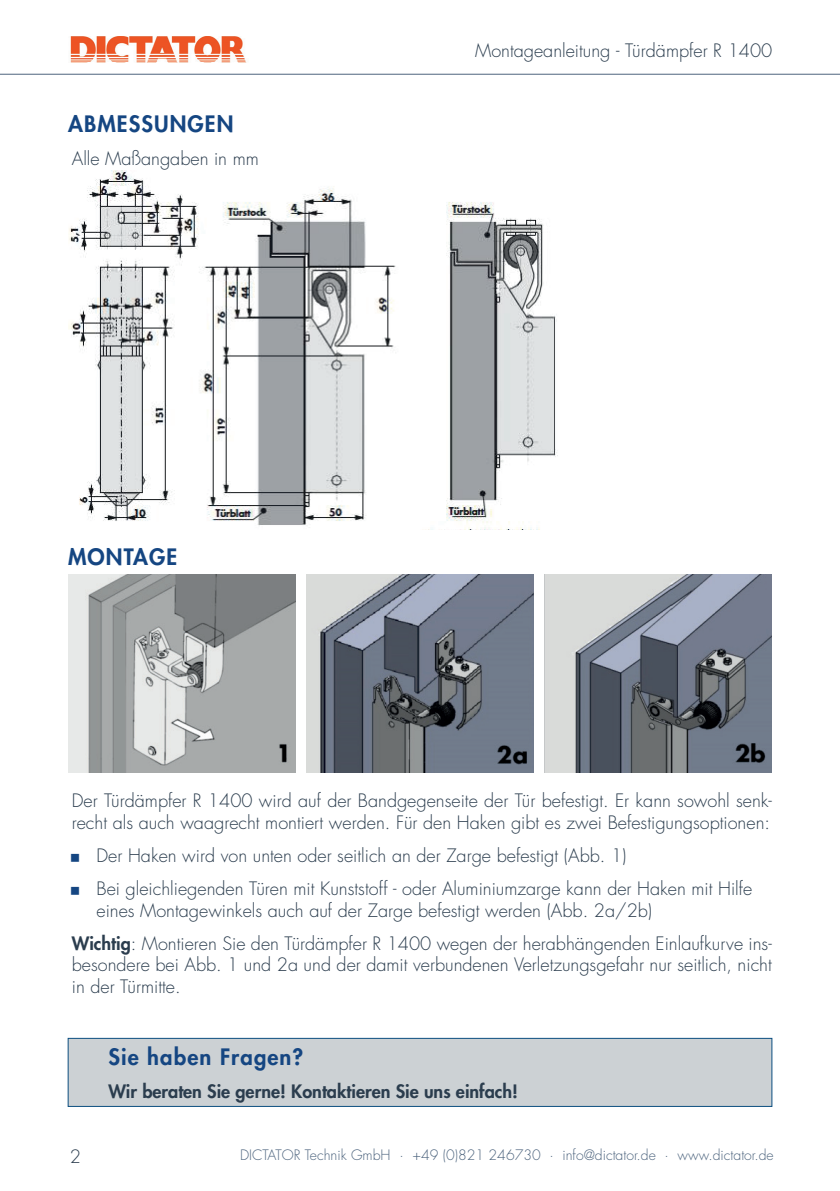
<style>
.page{position:relative;width:840px;height:1191px;background:#fff}
.page>*{position:absolute;margin:0;border:0;box-sizing:border-box;transform-origin:0 0}
.t1{font:800 22px "Futura Std";letter-spacing:.05em;color:#154682}
.t2{font:300 18px/21.6px "Futura Std";color:#2b3d4e}
.t3{font:800 18px "Futura Std";color:#2b3d4e}
.t4{font:300 14px "Futura Std";color:#4d647e}
.s1{font-weight:800}
</style>
<div class="page">
<img style="left:70px;top:37px;width:176px;height:25px">
<hr style="left:0;top:74px;width:839px;height:1px;background:#4d647e">
<div style="left:68px;top:1038px;width:703px;height:68px;background:#ccd1d4"></div>
<div style="left:68px;top:1037px;width:704px;height:70px;border:1px solid #0e5082"></div>
<img style="left:68px;top:170px;width:490px;height:359px">
<img style="left:68px;top:574px;width:227px;height:198px">
<img style="left:544px;top:574px;width:227px;height:198px">
<img style="left:306px;top:574px;width:227px;height:198px">
<p class="t1" style="left:68px;top:109px;width:167px">ABMESSUNGEN</p>
<p class="t2" style="left:72px;top:148px;width:188px">Alle Maßangaben in mm</p>
<p class="t1" style="left:68px;top:543px;width:110px">MONTAGE</p>
<p class="t2" style="left:475px;top:40px;width:298px">Montageanleitung - Türdämpfer R 1400</p>
<p class="t2" style="left:72px;top:790px;width:701px">Der Türdämpfer R 1400 wird auf der Bandgegenseite der Tür befestigt. Er kann sowohl senk&shy;recht als auch waagrecht montiert werden. Für den Haken gibt es zwei Befestigungsoptionen:</p>
<p class="t2" style="left:96px;top:839px;width:657px;line-height:33px">Der Haken wird von unten oder seitlich an der Zarge befestigt (Abb. 1)<br>Bei gleichliegenden Türen mit Kunststoff - oder Aluminiumzarge kann der Haken mit Hilfe</p>
<p class="t2" style="left:72px;top:894px;width:701px;line-height:33px;text-indent:25px">eines Montagewinkels auch auf der Zarge befestigt werden (Abb. 2a/2b)<br><span class="s1">Wichtig</span>: Montieren Sie den Türdämpfer R 1400 wegen der herabhängenden Einlaufkurve ins-</p>
<p class="t2" style="left:72px;top:954px;width:701px">besondere bei Abb. 1 und 2a und der damit verbundenen Verletzungsgefahr nur seitlich, nicht in der Türmitte.</p>
<p class="t1" style="left:108px;top:1043px;width:196px">Sie haben Fragen?</p>
<p class="t3" style="left:108px;top:1080px;width:411px">Wir beraten Sie gerne! Kontaktieren Sie uns einfach!</p>
<p class="t2" style="left:70px;top:1146px;width:13px">2</p>
<p class="t4" style="left:240px;top:1146px;width:535px">DICTATOR Technik GmbH · +49 (0)821 246730 · info@dictator.de · www.dictator.de</p>
</div>
